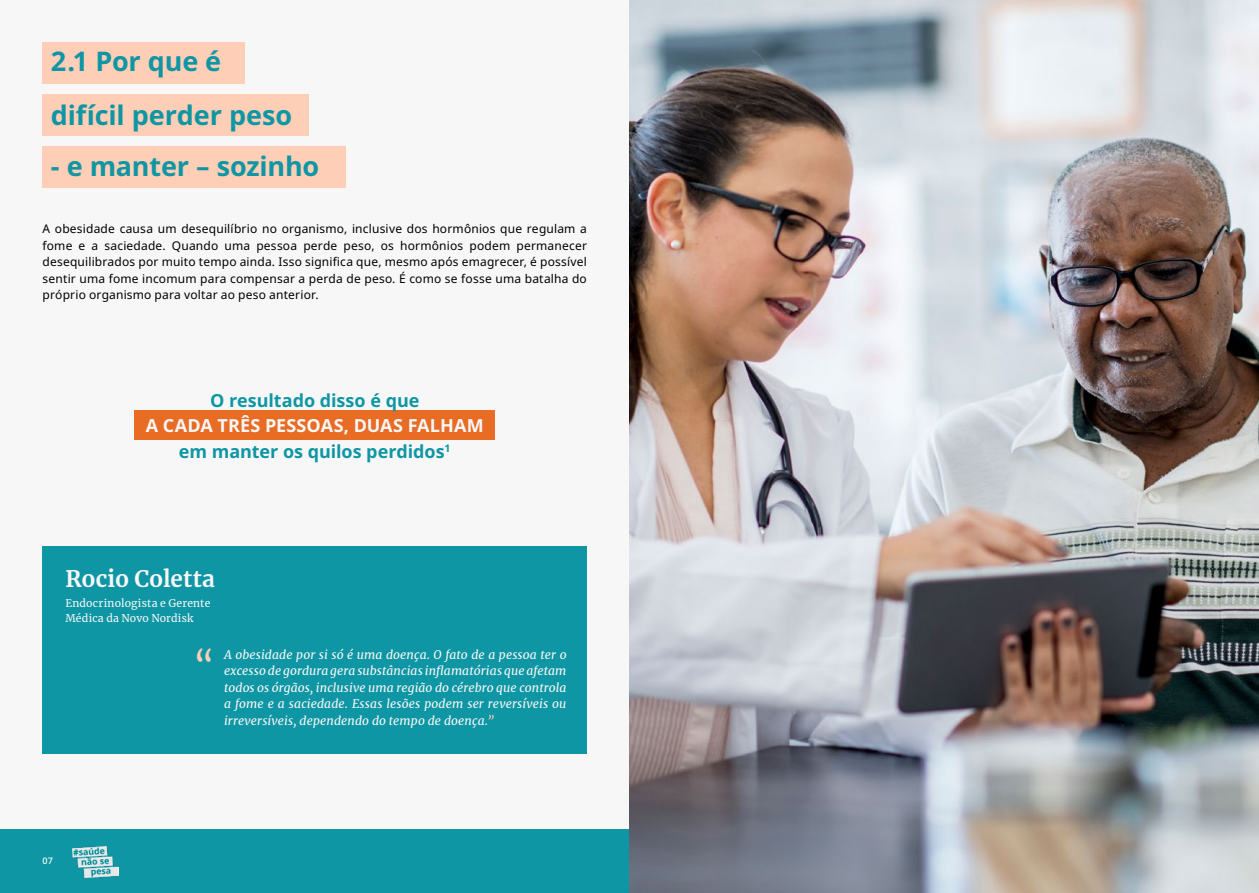
<style>
.page{position:relative;width:1259px;height:893px;background:#f7f7f7}
.page>*{position:absolute;margin:0;border:0;box-sizing:border-box;transform-origin:0 0}
.t1{font:700 30px "Merriweather";color:#ffceb6}
.t2{font:700 27px/53.8px "Apis";letter-spacing:-.005em;color:#0e96a4}
.t3{font:700 22.5px "Merriweather";color:#f7f7f7}
.t4{font:700 18px/25.5px "Apis";color:#f7f7f7;text-align:center}
.t5{font:700 18px "Apis";letter-spacing:-.005em;color:#0e96a4}
.t6{font:12px/16.5px "Apis";letter-spacing:.015em;color:#000;text-align:justify}
.t7{font:italic 12px/16.5px "Merriweather";letter-spacing:.01em;color:#f7f7f7;text-align:justify}
.t8{font:10.5px/15px "Merriweather";letter-spacing:.015em;color:#f7f7f7}
.t9{font:500 9px "Apis";color:#fff}
.s1{color:#0e96a4}
.s2{color:#ffceb6}
</style>
<div class="page">
<div style="left:0;top:829px;width:1259px;height:64px;background:#0e96a4"></div>
<img style="left:72px;top:846px;width:46px;height:32px">
<div style="left:43px;top:42px;width:202px;height:41px;background:#ffceb6"></div>
<div style="left:43px;top:94px;width:266px;height:42px;background:#ffceb6"></div>
<div style="left:43px;top:147px;width:303px;height:41px;background:#ffceb6"></div>
<div style="left:134px;top:411px;width:360px;height:29px;background:#e86c24"></div>
<div style="left:43px;top:546px;width:544px;height:208px;background:#0e96a4"></div>
<img style="left:629px;top:0;width:630px;height:893px">
<h2 class="t2" style="left:51px;top:35px;width:243px">2.1 Por que é difícil perder peso</h2>
<h2 class="t2" style="left:51px;top:140px;width:270px">- e manter – sozinho</h2>
<p class="t6" style="left:43px;top:221px;width:546px">A obesidade causa um desequilíbrio no organismo, inclusive dos hormônios que regulam a fome e a saciedade. Quando uma pessoa perde peso, os hormônios podem permanecer desequilibrados por muito tempo ainda. Isso significa que, mesmo após emagrecer, é possível sentir uma fome incomum para compensar a perda de peso. É como se fosse uma batalha do próprio organismo para voltar ao peso anterior.</p>
<h3 class="t5" style="left:210px;top:387px;width:211px">O resultado disso é que</h3>
<h3 class="t4" style="left:146px;top:413px;width:339px">A CADA TRÊS PESSOAS, DUAS FALHAM <span class="s1">em manter os quilos perdidos</span><sup>1</sup></h3>
<h3 class="t3" style="left:65px;top:563px;width:151px">Rocio Coletta</h3>
<p class="t8" style="left:65px;top:596px;width:146px">Endocrinologista e Gerente<br>Médica da Novo Nordisk</p>
<h1 class="t1" style="left:194px;top:642px;width:21px">“</h1>
<p class="t7" style="left:224px;top:646px;width:344px">A obesidade por si só é uma doença. O fato de a pessoa ter o excesso de gordura gera substâncias inflamatórias que afetam todos os órgãos, inclusive uma região do cérebro que controla a fome e a saciedade. Essas lesões podem ser reversíveis ou irreversíveis, dependendo do tempo de doença.<span class="s2">”</span></p>
<p class="t9" style="left:43px;top:855px;width:12px">07</p>
</div>
